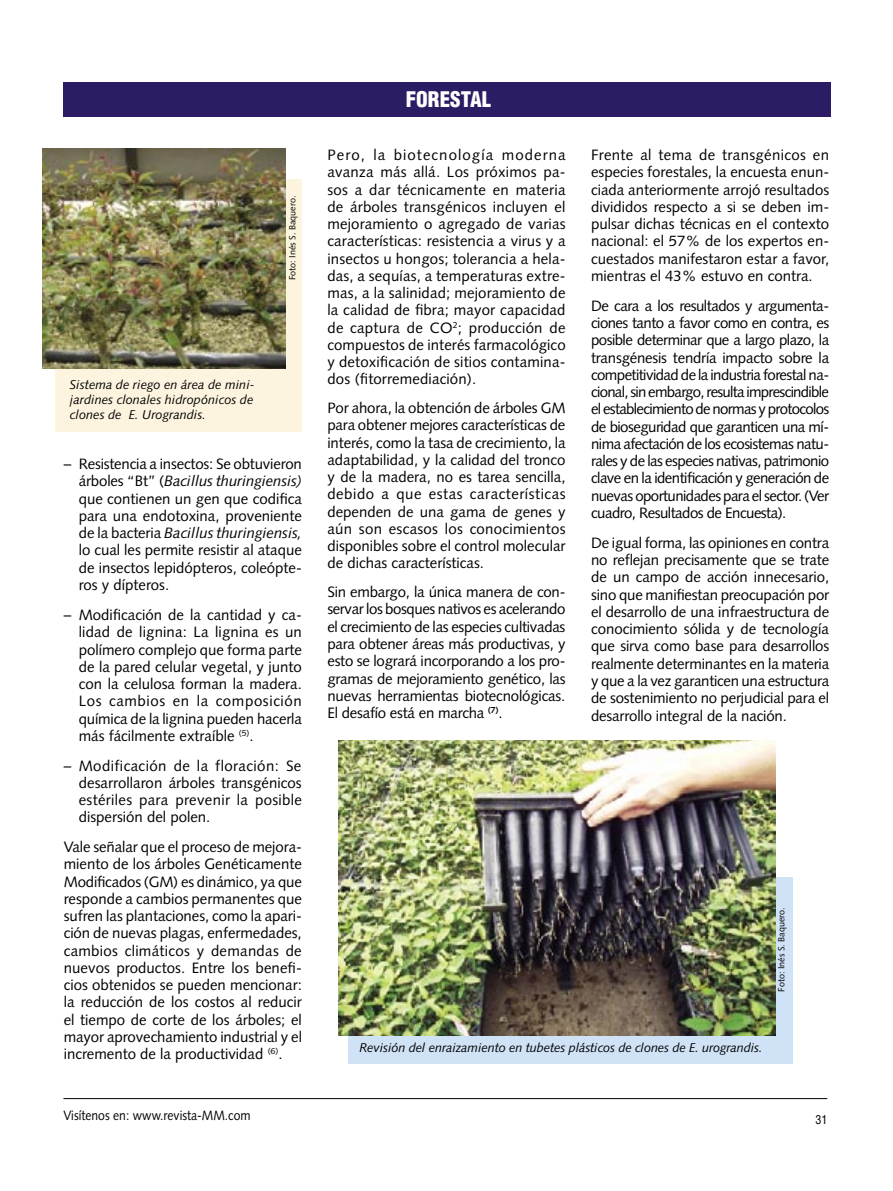
<style>
.page{position:relative;width:893px;height:1191px;background:#fff}
.page>*{position:absolute;margin:0;border:0;box-sizing:border-box;transform-origin:0 0}
.t1{font:900 condensed 21px "Helvetica";color:#fff}
.t2{font:15px/17.2px "Syntax";color:#000;text-align:justify}
.t3{font:13.5px "Syntax";color:#000;scale:.9 1}
.t4{font:italic 12.75px/15.3px "Syntax";letter-spacing:-.01em;color:#000;text-align:justify}
.t5{font:condensed 12px "Helvetica";color:#000}
.t6{font:9px "Syntax";color:#000}
.s1{font-style:italic}
</style>
<div class="page">
<hr style="left:63px;top:1098px;width:764px;height:1px;background:#000">
<div style="left:348px;top:877px;width:444px;height:186px;background:#d0e2f6"></div>
<div style="left:56px;top:179px;width:246px;height:253px;background:#fcf4de"></div>
<img style="left:42px;top:149px;width:243px;height:219px">
<img style="left:339px;top:740px;width:436px;height:295px">
<div style="left:63px;top:82px;width:767px;height:35px;background:#2c1c63"></div>
<p class="t6" style="left:287px;top:280px;width:86px;rotate:-90deg">Foto: Inés S. Baquero.</p>
<p class="t4" style="left:70px;top:376px;width:186px">Sistema de riego en área de mini&shy;jardines clonales hidropónicos de clones de E. Urograndis.</p>
<p class="t2" style="left:79px;top:455px;width:225px;text-indent:-15px">– Resistencia a insectos: Se obtuvieron árboles “Bt” (<span class="s1">Bacillus thuringiensis) </span>que contienen un gen que codifica para una endotoxina, proveniente de la bacteria <span class="s1">Bacillus thuringiensis, </span>lo cual les permite resistir al ataque de insectos lepidópteros, coleópte&shy;ros y dípteros.</p>
<p class="t2" style="left:79px;top:606px;width:225px;text-indent:-15px">– Modificación de la cantidad y ca&shy;lidad de lignina: La lignina es un polímero complejo que forma parte de la pared celular vegetal, y junto con la celulosa forman la madera.<br>Los cambios en la composición química de la lignina pueden hacerla más fácilmente extraíble <sup>(5)</sup>.</p>
<p class="t2" style="left:79px;top:757px;width:225px;text-indent:-15px">– Modificación de la floración: Se desarrollaron árboles transgénicos estériles para prevenir la posible dispersión del polen.</p>
<p class="t2" style="left:64px;top:838px;width:240px">Vale señalar que el proceso de mejora&shy;miento de los árboles Genéticamente Modificados (GM) es dinámico, ya que responde a cambios permanentes que sufren las plantaciones, como la apari&shy;ción de nuevas plagas, enfermedades, cambios climáticos y demandas de nuevos productos. Entre los benefi&shy;cios obtenidos se pueden mencionar: la reducción de los costos al reducir el tiempo de corte de los árboles; el mayor aprovechamiento industrial y el incremento de la productividad <sup>(6)</sup>.</p>
<h1 class="t1" style="left:406px;top:86px;width:87px">FORESTAL</h1>
<p class="t2" style="left:327px;top:146px;width:240px">Pero, la biotecnología moderna avanza más allá. Los próximos pa&shy;sos a dar técnicamente en materia de árboles transgénicos incluyen el mejoramiento o agregado de varias características: resistencia a virus y a insectos u hongos; tolerancia a hela&shy;das, a sequías, a temperaturas extre&shy;mas, a la salinidad; mejoramiento de la calidad de fibra; mayor capacidad de captura de CO<sup>2</sup>; producción de compuestos de interés farmacológico y detoxificación de sitios contamina&shy;dos (fitorremediación).</p>
<p class="t2" style="left:327px;top:399px;width:240px">Por ahora, la obtención de árboles GM para obtener mejores características de interés, como la tasa de crecimiento, la adaptabilidad, y la calidad del tronco y de la madera, no es tarea sencilla, debido a que estas características dependen de una gama de genes y aún son escasos los conocimientos disponibles sobre el control molecular de dichas características.</p>
<p class="t2" style="left:327px;top:583px;width:240px">Sin embargo, la única manera de con&shy;servar los bosques nativos es acelerando el crecimiento de las especies cultivadas para obtener áreas más productivas, y esto se logrará incorporando a los pro&shy;gramas de mejoramiento genético, las nuevas herramientas biotecnológicas.<br>El desafío está en marcha <sup>(7)</sup>.</p>
<p class="t2" style="left:591px;top:146px;width:240px">Frente al tema de transgénicos en especies forestales, la encuesta enun&shy;ciada anteriormente arrojó resultados divididos respecto a si se deben im&shy;pulsar dichas técnicas en el contexto nacional: el 57% de los expertos en&shy;cuestados manifestaron estar a favor, mientras el 43% estuvo en contra.</p>
<p class="t2" style="left:591px;top:297px;width:240px">De cara a los resultados y argumenta&shy;ciones tanto a favor como en contra, es posible determinar que a largo plazo, la transgénesis tendría impacto sobre la competitividad de la industria forestal na&shy;cional, sin embargo, resulta imprescindible el establecimiento de normas y protocolos de bioseguridad que garanticen una mí&shy;nima afectación de los ecosistemas natu&shy;rales y de las especies nativas, patrimonio clave en la identificación y generación de nuevas oportunidades para el sector. (Ver cuadro, Resultados de Encuesta).</p>
<p class="t2" style="left:591px;top:534px;width:240px">De igual forma, las opiniones en contra no reflejan precisamente que se trate de un campo de acción innecesario, sino que manifiestan preocupación por el desarrollo de una infraestructura de conocimiento sólida y de tecnología que sirva como base para desarrollos realmente determinantes en la materia y que a la vez garanticen una estructura de sostenimiento no perjudicial para el desarrollo integral de la nación.</p>
<p class="t6" style="left:776px;top:991px;width:86px;rotate:-90deg">Foto: Inés S. Baquero.</p>
<p class="t4" style="left:360px;top:1040px;width:404px">Revisión del enraizamiento en tubetes plásticos de clones de E. urograndis.</p>
<p class="t3" style="left:63px;top:1107px;width:209px">Visítenos en: www.revista-MM.com</p>
<p class="t5" style="left:816px;top:1112px;width:13px">31</p>
</div>
